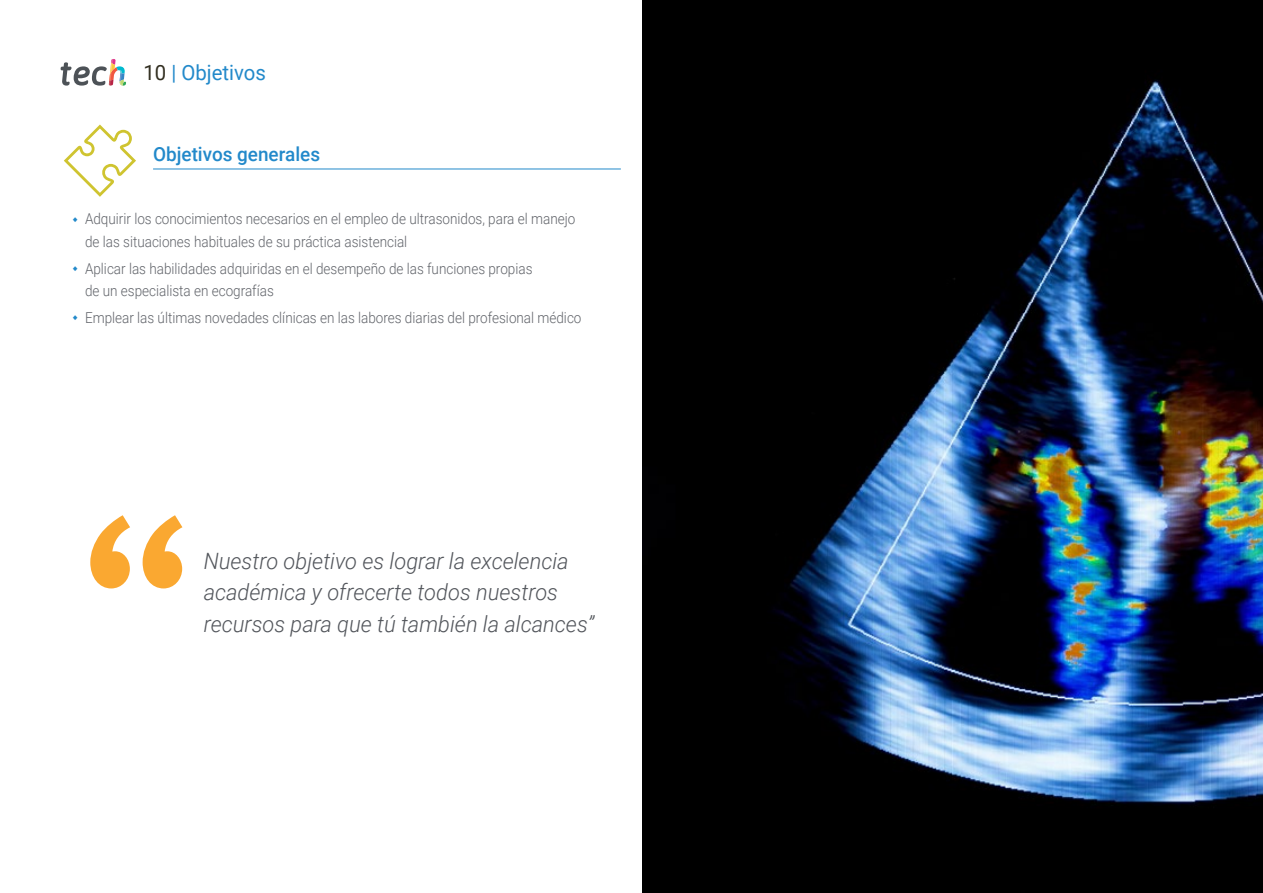
<style>
.page{position:relative;width:1263px;height:893px;background:#fff}
.page>*{position:absolute;margin:0;border:0;box-sizing:border-box;transform-origin:0 0}
.t1{font:italic 300 22.5px/31.5px "Roboto";color:#52555b}
.t2{font:21px "Roboto";color:#2289ca}
.t3{font:500 19.5px "Roboto";color:#2289ca}
.t4{font:300 15px/22.5px "Roboto";color:#61646a;scale:.9 1}
.s1{color:#312e20}
</style>
<div class="page">
<hr style="left:153px;top:169px;width:468px;height:1px;background:#2289ca">
<svg style="left:64px;top:125px;width:72px;height:72px"></svg>
<img style="left:642px;top:0;width:621px;height:893px">
<svg style="left:61px;top:59px;width:65px;height:27px"></svg>
<svg style="left:90px;top:515px;width:92px;height:73px"></svg>
<svg style="left:651px;top:151px;width:5px;height:5px"></svg>
<svg style="left:651px;top:201px;width:5px;height:5px"></svg>
<svg style="left:651px;top:250px;width:5px;height:5px"></svg>
<svg style="left:651px;top:299px;width:5px;height:5px"></svg>
<svg style="left:651px;top:348px;width:5px;height:5px"></svg>
<svg style="left:651px;top:375px;width:5px;height:5px"></svg>
<h2 class="t2" style="left:144px;top:57px;width:124px"><span class="s1">10</span> | Objetivos</h2>
<h3 class="t3" style="left:153px;top:140px;width:169px">Objetivos generales</h3>
<p class="t4" style="left:85px;top:207px;width:546px">Adquirir los conocimientos necesarios en el empleo de ultrasonidos, para el manejo de las situaciones habituales de su práctica asistencial</p>
<p class="t4" style="left:85px;top:256px;width:499px">Aplicar las habilidades adquiridas en el desempeño de las funciones propias de un especialista en ecografías</p>
<p class="t4" style="left:85px;top:306px;width:553px">Emplear las últimas novedades clínicas en las labores diarias del profesional médico</p>
<h1 class="t1" style="left:204px;top:544px;width:392px">Nuestro objetivo es lograr la excelencia académica y ofrecerte todos nuestros recursos para que tú también la alcances”</h1>
</div>
